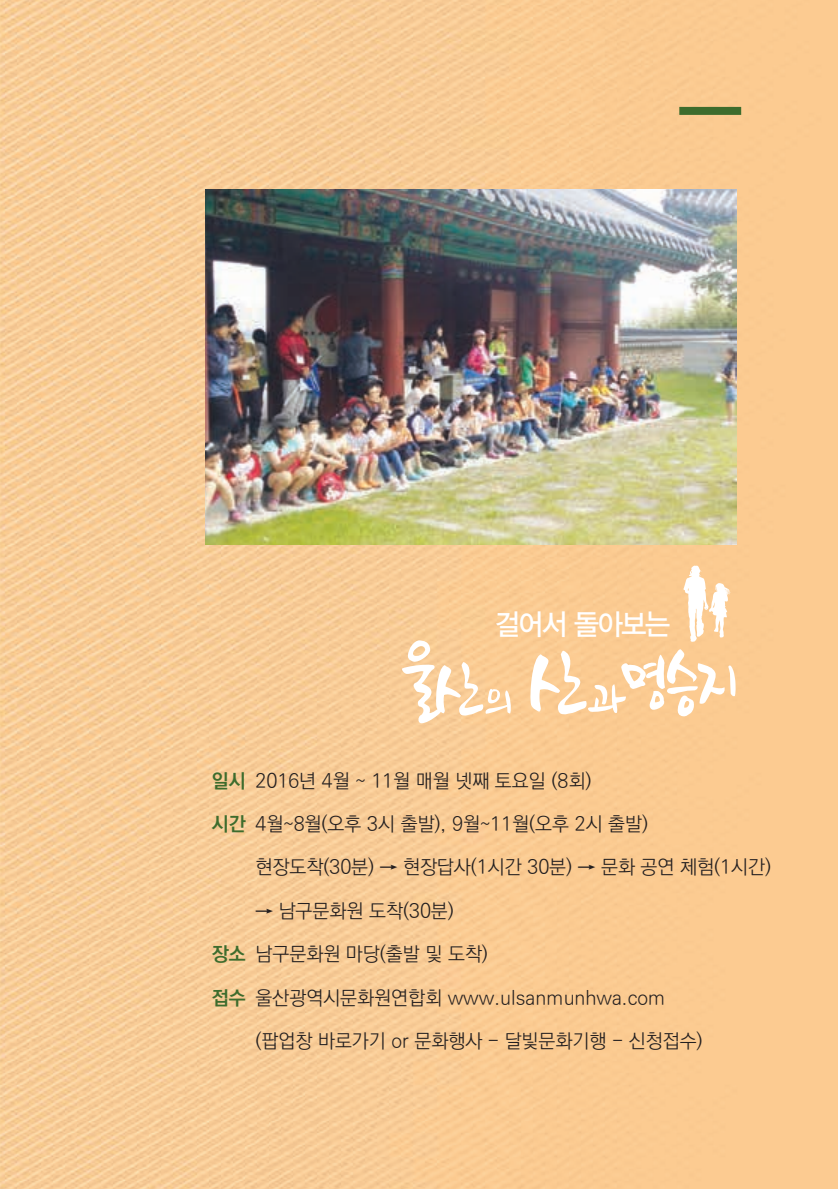
<style>
.page{position:relative;width:838px;height:1189px;background:#fff}
.page>*{position:absolute;margin:0;border:0;box-sizing:border-box;transform-origin:0 0}
.t1{font:85.2px "DX Se N Std B";color:#fff;scale:.92 1}
.t2{font:29.2px "YDVYGO13";letter-spacing:-.05em;color:#fff;scale:.93 1}
.t3{font:300 19.4px "Ko Pub Dotum";color:#231f20}
.s1{font-size:88.2px}
.s2{font-size:105px}
.s3{font-weight:700;color:#3d6c2d}
</style>
<div class="page">
<img style="left:0;top:0;width:837px;height:1189px">
<img style="left:205px;top:190px;width:531px;height:355px">
<svg style="left:683px;top:566px;width:47px;height:76px"></svg>
<div style="left:679px;top:107px;width:62px;height:8px;background:#3d6c2d"></div>
<h2 class="t2" style="left:494px;top:607px;width:190px">걸어서 돌아보는</h2>
<h1 class="t1" style="left:400px;top:636px;width:371px"><span class="s1">울산</span><sub>의</sub> <span class="s2">산</span><sub>과</sub>명승지</h1>
<p class="t3" style="left:212px;top:770px;width:381px"><span class="s3">일시</span> 2016년 4월 ~ 11월 매월 넷째 토요일 (8회)</p>
<p class="t3" style="left:212px;top:813px;width:437px"><span class="s3">시간</span> 4월~8월(오후 3시 출발), 9월~11월(오후 2시 출발)</p>
<p class="t3" style="left:255px;top:857px;width:517px">현장도착(30분) → 현장답사(1시간 30분) → 문화 공연 체험(1시간)</p>
<p class="t3" style="left:255px;top:900px;width:200px">→ 남구문화원 도착(30분)</p>
<p class="t3" style="left:212px;top:944px;width:277px"><span class="s3">장소</span> 남구문화원 마당(출발 및 도착)</p>
<p class="t3" style="left:212px;top:987px;width:455px"><span class="s3">접수</span> 울산광역시문화원연합회 www.ulsanmunhwa.com</p>
<p class="t3" style="left:255px;top:1030px;width:448px">(팝업창 바로가기 or 문화행사 - 달빛문화기행 - 신청접수)</p>
</div>
